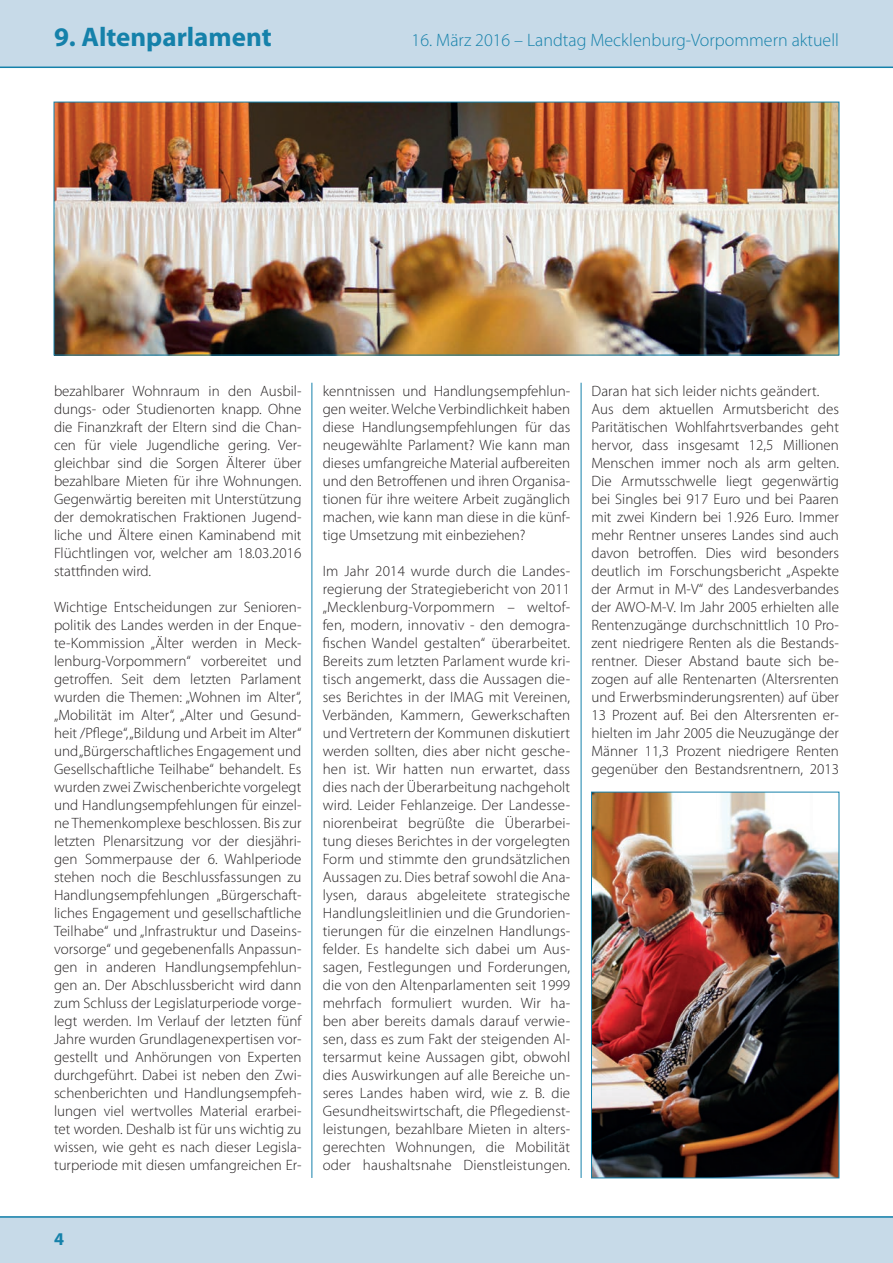
<style>
.page{position:relative;width:893px;height:1263px;background:#fff}
.page>*{position:absolute;margin:0;border:0;box-sizing:border-box;transform-origin:0 0}
.t1{font:700 27px "Myriad Pro";color:#1581aa}
.t2{font:300 18px "Myriad Pro";color:#1581aa}
.t3{font:700 18px "Myriad Pro";color:#1581aa}
.t4{font:300 15px/18px "Myriad Pro";color:#231f20;text-align:justify}
</style>
<div class="page">
<div style="left:0;top:1216px;width:893px;height:47px;background:#c7dae8"></div>
<div style="left:0;top:0;width:893px;height:68px;background:#c7dae8"></div>
<hr style="left:0;top:67px;width:893px;height:1px;background:#1581aa">
<hr style="left:0;top:1216px;width:893px;height:2px;background:#1581aa">
<img style="left:56px;top:104px;width:781px;height:249px">
<img style="left:593px;top:794px;width:244px;height:382px">
<div style="left:591px;top:792px;width:248px;height:386px;border:1px solid #1581aa"></div>
<hr style="left:581px;top:383px;width:1px;height:795px;background:#1581aa">
<hr style="left:312px;top:383px;width:1px;height:795px;background:#1581aa">
<h1 class="t1" style="left:54px;top:19px;width:219px">9. Altenparlament</h1>
<p class="t2" style="left:412px;top:29px;width:429px">16. März 2016 – Landtag Mecklenburg-Vorpommern aktuell</p>
<p class="t4" style="left:54px;top:382px;width:249px">bezahlbarer Wohnraum in den Ausbil&shy;dungs- oder Studienorten knapp. Ohne die Finanzkraft der Eltern sind die Chan&shy;cen für viele Jugendliche gering. Ver&shy;gleichbar sind die Sorgen Älterer über bezahlbare Mieten für ihre Wohnungen.<br>Gegenwärtig bereiten mit Unterstützung der demokratischen Fraktionen Jugend&shy;liche und Ältere einen Kaminabend mit Flüchtlingen vor, welcher am 18.03.2016 stattfinden wird.</p>
<p class="t4" style="left:54px;top:598px;width:249px">Wichtige Entscheidungen zur Senioren&shy;politik des Landes werden in der Enque&shy;te-Kommission „Älter werden in Meck&shy;lenburg-Vorpommern“ vorbereitet und getroffen. Seit dem letzten Parlament wurden die Themen: „Wohnen im Alter“, „Mobilität im Alter“, „Alter und Gesund&shy;heit /Pflege“, „Bildung und Arbeit im Alter“ und „Bürgerschaftliches Engagement und Gesellschaftliche Teilhabe“ behandelt. Es wurden zwei Zwischenberichte vorgelegt und Handlungsempfehlungen für einzel&shy;ne Themenkomplexe beschlossen. Bis zur letzten Plenarsitzung vor der diesjähri&shy;gen Sommerpause der 6. Wahlperiode stehen noch die Beschlussfassungen zu Handlungsempfehlungen „Bürgerschaft&shy;liches Engagement und gesellschaftliche Teilhabe“ und „Infrastruktur und Daseins&shy;vorsorge“ und gegebenenfalls Anpassun&shy;gen in anderen Handlungsempfehlun&shy;gen an. Der Abschlussbericht wird dann zum Schluss der Legislaturperiode vorge&shy;legt werden. Im Verlauf der letzten fünf Jahre wurden Grundlagenexpertisen vor&shy;gestellt und Anhörungen von Experten durchgeführt. Dabei ist neben den Zwi&shy;schenberichten und Handlungsempfeh&shy;lungen viel wertvolles Material erarbei&shy;tet worden. Deshalb ist für uns wichtig zu wissen, wie geht es nach dieser Legisla&shy;turperiode mit diesen umfangreichen Er-</p>
<p class="t4" style="left:323px;top:382px;width:249px">kenntnissen und Handlungsempfehlun&shy;gen weiter. Welche Verbindlichkeit haben diese Handlungsempfehlungen für das neugewählte Parlament? Wie kann man dieses umfangreiche Material aufbereiten und den Betroffenen und ihren Organisa&shy;tionen für ihre weitere Arbeit zugänglich machen, wie kann man diese in die künf&shy;tige Umsetzung mit einbeziehen?</p>
<p class="t4" style="left:323px;top:562px;width:249px">Im Jahr 2014 wurde durch die Landes&shy;regierung der Strategiebericht von 2011 „Mecklenburg-Vorpommern – weltof&shy;fen, modern, innovativ - den demogra&shy;fischen Wandel gestalten“ überarbeitet.<br>Bereits zum letzten Parlament wurde kri&shy;tisch angemerkt, dass die Aussagen die&shy;ses Berichtes in der IMAG mit Vereinen, Verbänden, Kammern, Gewerkschaften und Vertretern der Kommunen diskutiert werden sollten, dies aber nicht gesche&shy;hen ist. Wir hatten nun erwartet, dass dies nach der Überarbeitung nachgeholt wird. Leider Fehlanzeige. Der Landesse&shy;niorenbeirat begrüßte die Überarbei&shy;tung dieses Berichtes in der vorgelegten Form und stimmte den grundsätzlichen Aussagen zu. Dies betraf sowohl die Ana&shy;lysen, daraus abgeleitete strategische Handlungsleitlinien und die Grundorien&shy;tierungen für die einzelnen Handlungs&shy;felder. Es handelte sich dabei um Aus&shy;sagen, Festlegungen und Forderungen, die von den Altenparlamenten seit 1999 mehrfach formuliert wurden. Wir ha&shy;ben aber bereits damals darauf verwie&shy;sen, dass es zum Fakt der steigenden Al&shy;tersarmut keine Aussagen gibt, obwohl dies Auswirkungen auf alle Bereiche un&shy;seres Landes haben wird, wie z. B. die Gesundheitswirtschaft, die Pflegedienst&shy;leistungen, bezahlbare Mieten in alters&shy;gerechten Wohnungen, die Mobilität oder haushaltsnahe Dienstleistungen.</p>
<p class="t4" style="left:591px;top:382px;width:249px;text-align:left">Daran hat sich leider nichts geändert.<br>Aus dem aktuellen Armutsbericht des Paritätischen Wohlfahrtsverbandes geht hervor, dass insgesamt 12,5 Millionen Menschen immer noch als arm gelten.<br>Die Armutsschwelle liegt gegenwärtig bei Singles bei 917 Euro und bei Paaren mit zwei Kindern bei 1.926 Euro. Immer mehr Rentner unseres Landes sind auch davon betroffen. Dies wird besonders deutlich im Forschungsbericht „Aspekte der Armut in M-V“ des Landesverbandes der AWO-M-V. Im Jahr 2005 erhielten alle Rentenzugänge durchschnittlich 10 Pro&shy;zent niedrigere Renten als die Bestands&shy;rentner. Dieser Abstand baute sich be&shy;zogen auf alle Rentenarten (Altersrenten und Erwerbsminderungsrenten) auf über 13 Prozent auf. Bei den Altersrenten er&shy;hielten im Jahr 2005 die Neuzugänge der Männer 11,3 Prozent niedrigere Renten gegenüber den Bestandsrentnern, 2013</p>
<p class="t3" style="left:54px;top:1227px;width:11px">4</p>
</div>
